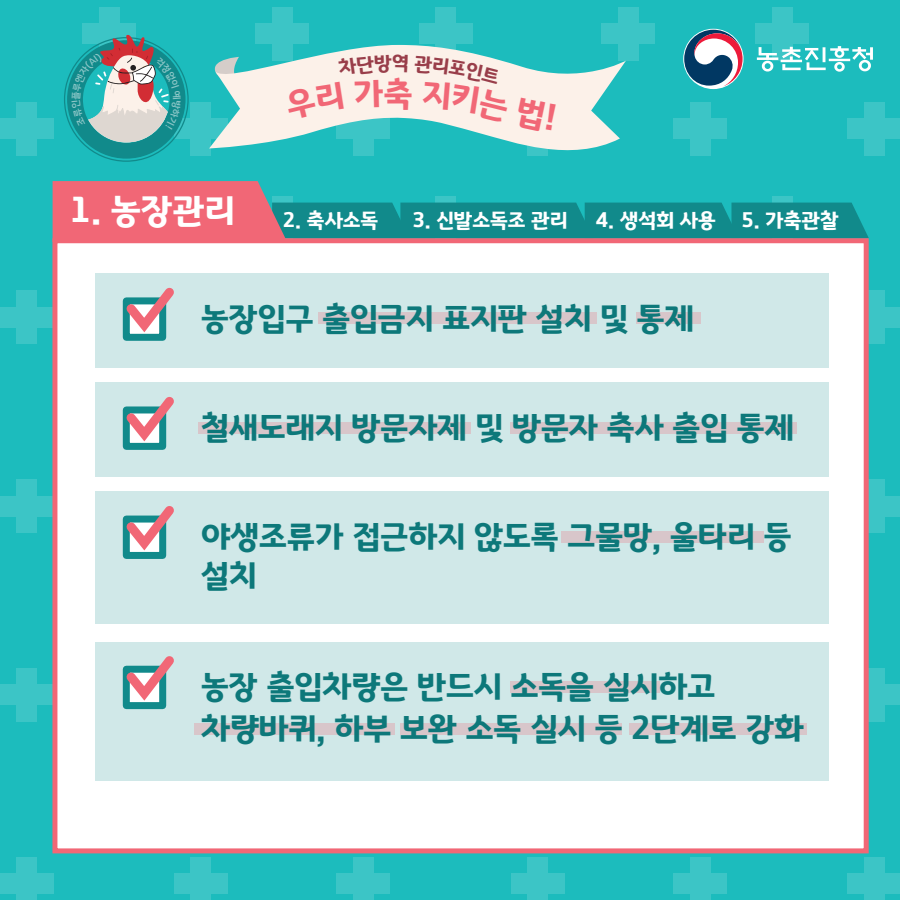
<style>
.page{position:relative;width:900px;height:900px;background:#1cbcbd}
.page>*{position:absolute;margin:0;border:0;box-sizing:border-box;transform-origin:0 0}
.t1{font:35.6px "Gyeonggi Title BOTF";color:#fff}
.t2{font:33.8px "Gyeonggi Title BOTF";color:#f16776}
.t3{font:32.7px/39.2px "Gyeonggi Title BOTF";color:#0d787a}
.t4{font:20.8px "Gyeonggi Title BOTF";color:#fff}
</style>
<div class="page">
<div style="left:99px;top:7px;width:20px;height:54px;background:#3cc5c6"></div>
<div style="left:82px;top:24px;width:54px;height:20px;background:#3cc5c6"></div>
<div style="left:272px;top:7px;width:20px;height:54px;background:#3cc5c6"></div>
<div style="left:255px;top:24px;width:54px;height:20px;background:#3cc5c6"></div>
<div style="left:618px;top:7px;width:20px;height:54px;background:#3cc5c6"></div>
<div style="left:601px;top:24px;width:54px;height:20px;background:#3cc5c6"></div>
<div style="left:17px;top:102px;width:20px;height:54px;background:#3cc5c6"></div>
<div style="left:0;top:119px;width:54px;height:20px;background:#3cc5c6"></div>
<div style="left:191px;top:102px;width:20px;height:54px;background:#3cc5c6"></div>
<div style="left:174px;top:119px;width:54px;height:20px;background:#3cc5c6"></div>
<div style="left:436px;top:7px;width:20px;height:54px;background:#3cc5c6"></div>
<div style="left:419px;top:24px;width:54px;height:20px;background:#3cc5c6"></div>
<div style="left:772px;top:7px;width:21px;height:54px;background:#3cc5c6"></div>
<div style="left:756px;top:24px;width:53px;height:20px;background:#3cc5c6"></div>
<div style="left:690px;top:102px;width:20px;height:54px;background:#3cc5c6"></div>
<div style="left:673px;top:119px;width:54px;height:20px;background:#3cc5c6"></div>
<div style="left:864px;top:102px;width:20px;height:54px;background:#3cc5c6"></div>
<div style="left:847px;top:119px;width:53px;height:20px;background:#3cc5c6"></div>
<div style="left:17px;top:291px;width:20px;height:53px;background:#3cc5c6"></div>
<div style="left:0;top:307px;width:54px;height:21px;background:#3cc5c6"></div>
<div style="left:864px;top:291px;width:20px;height:53px;background:#3cc5c6"></div>
<div style="left:847px;top:307px;width:53px;height:21px;background:#3cc5c6"></div>
<div style="left:17px;top:479px;width:20px;height:54px;background:#3cc5c6"></div>
<div style="left:0;top:496px;width:54px;height:20px;background:#3cc5c6"></div>
<div style="left:864px;top:479px;width:20px;height:54px;background:#3cc5c6"></div>
<div style="left:847px;top:496px;width:53px;height:20px;background:#3cc5c6"></div>
<div style="left:17px;top:668px;width:20px;height:54px;background:#3cc5c6"></div>
<div style="left:0;top:685px;width:54px;height:20px;background:#3cc5c6"></div>
<div style="left:864px;top:668px;width:20px;height:54px;background:#3cc5c6"></div>
<div style="left:847px;top:685px;width:53px;height:20px;background:#3cc5c6"></div>
<div style="left:17px;top:857px;width:20px;height:43px;background:#3cc5c6"></div>
<div style="left:0;top:874px;width:54px;height:20px;background:#3cc5c6"></div>
<div style="left:191px;top:857px;width:20px;height:43px;background:#3cc5c6"></div>
<div style="left:174px;top:874px;width:54px;height:20px;background:#3cc5c6"></div>
<div style="left:353px;top:857px;width:21px;height:43px;background:#3cc5c6"></div>
<div style="left:337px;top:874px;width:53px;height:20px;background:#3cc5c6"></div>
<div style="left:527px;top:857px;width:21px;height:43px;background:#3cc5c6"></div>
<div style="left:511px;top:874px;width:53px;height:20px;background:#3cc5c6"></div>
<div style="left:690px;top:857px;width:20px;height:43px;background:#3cc5c6"></div>
<div style="left:673px;top:874px;width:54px;height:20px;background:#3cc5c6"></div>
<div style="left:864px;top:857px;width:20px;height:43px;background:#3cc5c6"></div>
<div style="left:847px;top:874px;width:53px;height:20px;background:#3cc5c6"></div>
<svg style="left:53px;top:181px;width:816px;height:57px"></svg>
<div style="left:52px;top:238px;width:817px;height:615px;background:#fff;border:5px solid #f16776"></div>
<svg style="left:683px;top:29px;width:61px;height:60px"></svg>
<svg style="left:757px;top:46px;width:116px;height:26px"></svg>
<svg style="left:684px;top:30px;width:59px;height:56px;background:#71889e"></svg>
<svg style="left:209px;top:45px;width:417px;height:111px"></svg>
<div style="left:95px;top:273px;width:734px;height:94px;background:#d0e8e8"></div>
<svg style="left:124px;top:340px;width:41px;height:1px"></svg>
<svg style="left:122px;top:287px;width:52px;height:53px"></svg>
<div style="left:95px;top:382px;width:734px;height:95px;background:#d0e8e8"></div>
<svg style="left:124px;top:449px;width:41px;height:1px"></svg>
<svg style="left:122px;top:397px;width:52px;height:52px"></svg>
<div style="left:95px;top:491px;width:734px;height:133px;background:#d0e8e8"></div>
<svg style="left:124px;top:558px;width:41px;height:1px"></svg>
<svg style="left:122px;top:506px;width:52px;height:52px"></svg>
<div style="left:95px;top:642px;width:734px;height:139px;background:#d0e8e8"></div>
<svg style="left:124px;top:708px;width:41px;height:1px"></svg>
<svg style="left:122px;top:656px;width:52px;height:52px"></svg>
<div style="left:318px;top:312px;width:279px;height:12px;background:#d8c6ca"></div>
<div style="left:637px;top:312px;width:64px;height:12px;background:#d8c6ca"></div>
<div style="left:561px;top:531px;width:203px;height:12px;background:#d8c6ca"></div>
<div style="left:510px;top:681px;width:149px;height:12px;background:#d8c6ca"></div>
<div style="left:194px;top:723px;width:200px;height:12px;background:#d8c6ca"></div>
<div style="left:629px;top:723px;width:178px;height:12px;background:#d8c6ca"></div>
<div style="left:400px;top:723px;width:221px;height:12px;background:#d8c6ca"></div>
<div style="left:198px;top:422px;width:273px;height:12px;background:#d8c6ca"></div>
<div style="left:510px;top:422px;width:286px;height:12px;background:#d8c6ca"></div>
<div style="left:284px;top:55px;width:124px;height:66px;background:#fcf1e9"></div>
<svg style="left:414px;top:55px;width:142px;height:76px;background:#e3ebe4"></svg>
<svg style="left:64px;top:35px;width:125px;height:127px"></svg>
<p class="t1" style="left:70px;top:194px;width:166px">1. 농장관리</p>
<p class="t2" style="left:384px;top:78px;width:30px">축</p>
<p class="t4" style="left:283px;top:210px;width:97px">2. 축사소독</p>
<p class="t4" style="left:412px;top:210px;width:157px">3. 신발소독조 관리</p>
<p class="t4" style="left:596px;top:210px;width:244px">4. 생석회 사용 5. 가축관찰</p>
<p class="t3" style="left:201px;top:299px;width:494px">농장입구 출입금지 표지판 설치 및 통제</p>
<p class="t3" style="left:201px;top:408px;width:594px">철새도래지 방문자제 및 방문자 축사 출입 통제</p>
<p class="t3" style="left:201px;top:517px;width:592px">야생조류가 접근하지 않도록 그물망, 울타리 등 설치</p>
<p class="t3" style="left:201px;top:666px;width:604px;line-height:42px">농장 출입차량은 반드시 소독을 실시하고 차량바퀴, 하부 보완 소독 실시 등 2단계로 강화</p>
</div>
